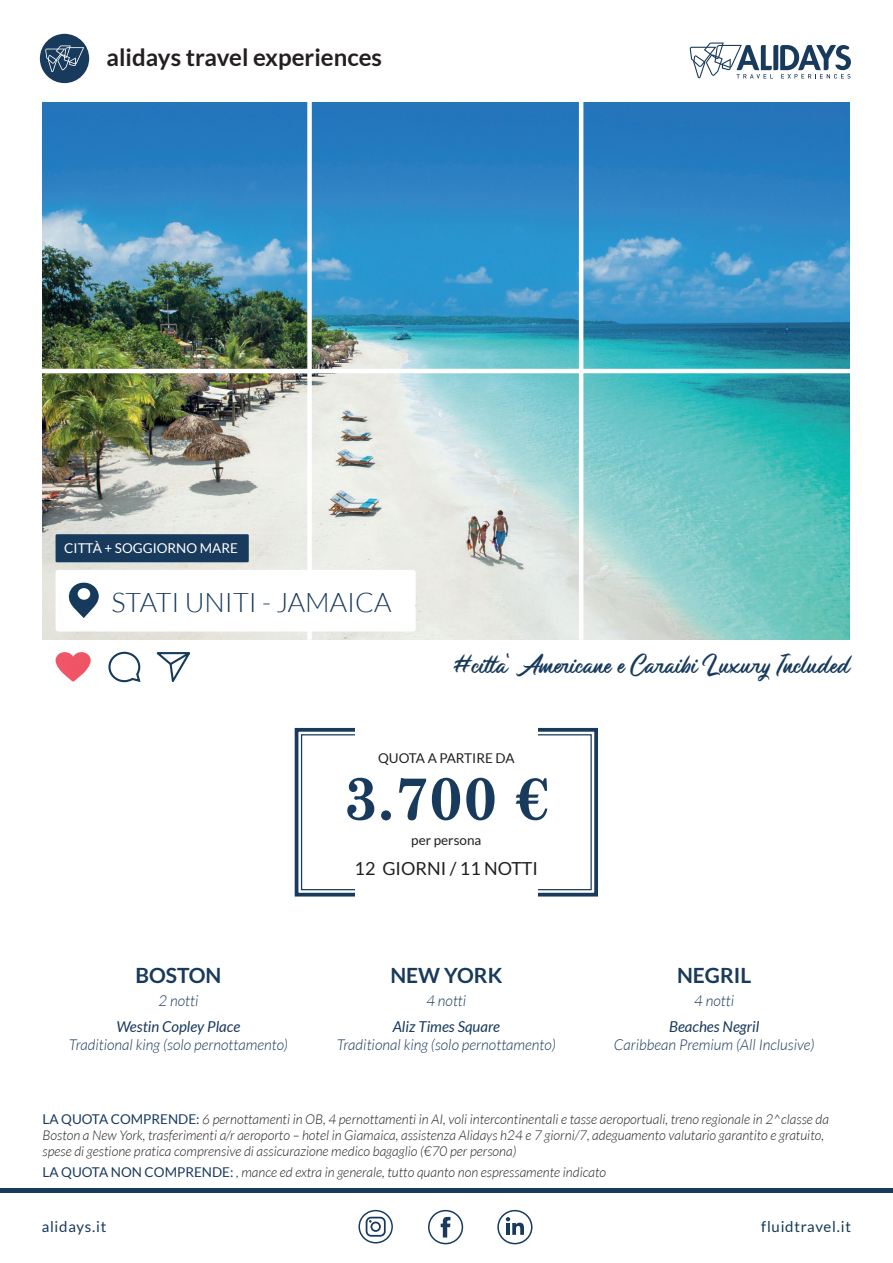
<style>
.page{position:relative;width:893px;height:1263px;background:#fff}
.page>*{position:absolute;margin:0;border:0;box-sizing:border-box;transform-origin:0 0}
.t1{font:700 60px "Century Schoolbook";color:#183a5c}
.t2{font:300 27px "Lato";color:#183a5c}
.t3{font:700 24px "Lato";color:#231f20}
.t4{font:700 21px "Lato";color:#183a5c}
.t5{font:19.5px "Monopola Script";color:#183a5c}
.t6{font:18px "Lato";color:#231f20}
.t7{font:italic 300 15px "Lato";color:#183a5c}
.t8{font:italic 15px "Lato";color:#183a5c}
.t9{font:15px "Lato";letter-spacing:.05em;color:#133a55}
.t10{font:15px "Lato";letter-spacing:.05em;color:#183a5c}
.t11{font:italic 300 13.5px/16.2px "Lato";color:#231f20}
.t12{font:13.5px "Lato";color:#231f20}
.t13{font:13.5px "Lato";color:#fff}
.s1{font-weight:400;font-style:normal;color:#183a5c}
</style>
<div class="page">
<img style="left:43px;top:102px;width:807px;height:538px">
<div style="left:307px;top:91px;width:5px;height:549px;background:#fff"></div>
<hr style="left:579px;top:91px;width:4px;height:549px;background:#fff">
<hr style="left:41px;top:369px;width:810px;height:4px;background:#fff">
<div style="left:56px;top:534px;width:193px;height:28px;background:#183a5c"></div>
<svg style="left:294px;top:727px;width:304px;height:170px"></svg>
<div style="left:301px;top:734px;width:291px;height:156px;border:1px solid #183a5c"></div>
<div style="left:355px;top:724px;width:183px;height:181px;background:#fff"></div>
<div style="left:40px;top:34px;width:49px;height:49px;background:#183a5c;border-radius:50%"></div>
<svg style="left:45px;top:45px;width:39px;height:27px"></svg>
<div style="left:428px;top:1210px;width:35px;height:34px;border:2px solid #183a5c;border-radius:50%"></div>
<svg style="left:441px;top:1217px;width:9px;height:20px"></svg>
<div style="left:497px;top:1210px;width:35px;height:34px;border:2px solid #183a5c;border-radius:50%"></div>
<svg style="left:506px;top:1217px;width:18px;height:18px"></svg>
<svg style="left:358px;top:1210px;width:35px;height:33px"></svg>
<div style="left:0;top:1188px;width:893px;height:5px;background:#183a5c"></div>
<svg style="left:56px;top:570px;width:360px;height:61px"></svg>
<svg style="left:690px;top:42px;width:161px;height:37px"></svg>
<svg style="left:108px;top:651px;width:33px;height:32px"></svg>
<svg style="left:156px;top:652px;width:34px;height:30px"></svg>
<svg style="left:56px;top:652px;width:35px;height:30px"></svg>
<h3 class="t3" style="left:107px;top:43px;width:277px">alidays travel experiences</h3>
<p class="t13" style="left:64px;top:541px;width:175px">CITTÀ + SOGGIORNO MARE</p>
<h2 class="t2" style="left:112px;top:587px;width:282px">STATI UNITI - JAMAICA</h2>
<h3 class="t5" style="left:454px;top:650px;width:397px">#citta' Americane e Caraibi Luxury Included</h3>
<h3 class="t4" style="left:135px;top:963px;width:88px">BOSTON</h3>
<p class="t7" style="left:158px;top:992px;width:41px">2 notti</p>
<p class="t8" style="left:117px;top:1018px;width:125px">Westin Copley Place</p>
<p class="t7" style="left:69px;top:1036px;width:221px">Traditional king (solo pernottamento)</p>
<p class="t12" style="left:378px;top:750px;width:138px">QUOTA A PARTIRE DA</p>
<h1 class="t1" style="left:343px;top:751px;width:208px">3.700 €</h1>
<p class="t12" style="left:411px;top:833px;width:72px">per persona</p>
<h3 class="t6" style="left:355px;top:859px;width:185px">12 GIORNI / 11 NOTTI</h3>
<h3 class="t4" style="left:390px;top:963px;width:114px">NEW YORK</h3>
<p class="t7" style="left:426px;top:992px;width:41px">4 notti</p>
<p class="t8" style="left:393px;top:1018px;width:109px">Aliz Times Square</p>
<p class="t7" style="left:337px;top:1036px;width:221px">Traditional king (solo pernottamento)</p>
<h3 class="t4" style="left:677px;top:963px;width:76px">NEGRIL</h3>
<p class="t7" style="left:694px;top:992px;width:41px">4 notti</p>
<p class="t8" style="left:669px;top:1018px;width:92px">Beaches Negril</p>
<p class="t7" style="left:614px;top:1036px;width:202px">Caribbean Premium (All Inclusive)</p>
<p class="t11" style="left:43px;top:1111px;width:788px"><span class="s1">LA QUOTA COMPRENDE:</span> 6 pernottamenti in OB, 4 pernottamenti in AI, voli intercontinentali e tasse aeroportuali, treno regionale in 2^classe da<br>Boston a New York, trasferimenti a/r aeroporto – hotel in Giamaica, assistenza Alidays h24 e 7 giorni/7, adeguamento valutario garantito e gratuito, spese di gestione pratica comprensive di assicurazione medico bagaglio (€70 per persona)</p>
<p class="t11" style="left:43px;top:1164px;width:565px"><span class="s1">LA QUOTA NON COMPRENDE:</span> , mance ed extra in generale, tutto quanto non espressamente indicato</p>
<p class="t10" style="left:42px;top:1218px;width:66px">alidays.it</p>
<p class="t9" style="left:761px;top:1218px;width:91px">fluidtravel.it</p>
</div>
